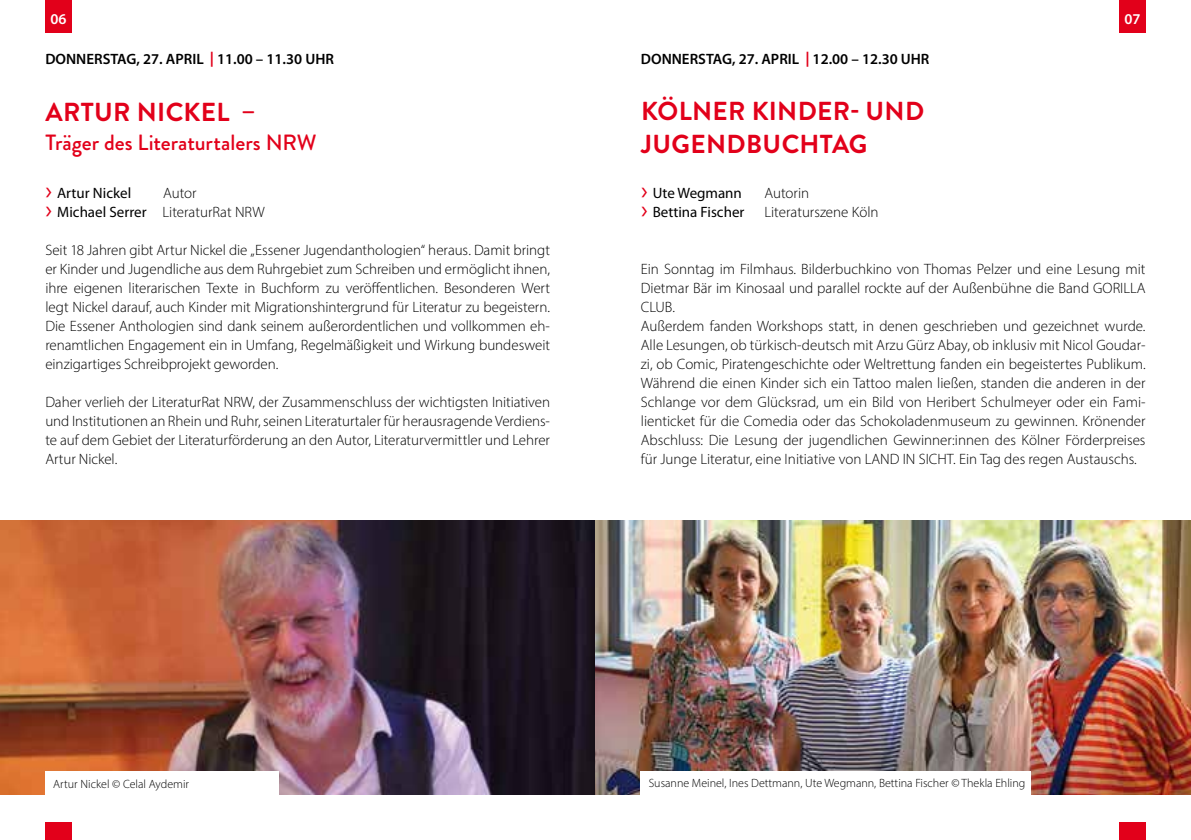
<style>
.page{position:relative;width:1191px;height:840px;background:#fff}
.page>*{position:absolute;margin:0;border:0;box-sizing:border-box;transform-origin:0 0}
.t1{font:700 26px/32px "Brandon Grotesque";letter-spacing:.01em;color:#e2001a}
.t2{font:500 22px "Brandon Grotesque";color:#e2001a}
.t3{font:300 15px/19px "Myriad Pro";color:#000}
.t4{font:600 15px "Myriad Pro";color:#000}
.t5{font:15px "Myriad Pro";color:#000}
.t6{font:600 15px "Myriad Pro";color:#fff}
.t7{font:300 12px "Myriad Pro";color:#000}
.s1{font-weight:700;color:#e2001a}
.s2{font-size:26px;color:#e2001a}
.s3{font-weight:400;font-size:26px;color:#e2001a}
.s4{font-weight:400}
</style>
<div class="page">
<img style="left:0;top:520px;width:1191px;height:274px">
<div style="left:45px;top:0;width:26px;height:32px;background:#e2001a"></div>
<div style="left:45px;top:822px;width:26px;height:17px;background:#e2001a"></div>
<div style="left:1119px;top:822px;width:26px;height:17px;background:#e2001a"></div>
<div style="left:1119px;top:0;width:26px;height:32px;background:#e2001a"></div>
<div style="left:45px;top:770px;width:234px;height:25px;background:#fff"></div>
<div style="left:641px;top:770px;width:390px;height:24px;background:#fff"></div>
<p class="t6" style="left:50px;top:9px;width:18px">06</p>
<p class="t6" style="left:1124px;top:9px;width:18px">07</p>
<p class="t4" style="left:45px;top:50px;width:290px">DONNERSTAG, 27. APRIL <span class="s1">|</span> 11.00 – 11.30 UHR</p>
<h1 class="t1" style="left:46px;top:97px;width:211px">ARTUR NICKEL –</h1>
<h2 class="t2" style="left:45px;top:127px;width:273px">Träger des Literaturtalers NRW</h2>
<p class="t5" style="left:46px;top:183px;width:87px"><span class="s2">›</span> Artur Nickel</p>
<p class="t3" style="left:46px;top:183px;width:221px;text-indent:117px">Autor<br><span class="s3">›</span> <span class="s4">Michael Serrer</span> LiteraturRat NRW</p>
<p class="t3" style="left:45px;top:240px;width:506px;text-align:justify">Seit 18 Jahren gibt Artur Nickel die „Essener Jugendanthologien“ heraus. Damit bringt er Kinder und Jugendliche aus dem Ruhrgebiet zum Schreiben und ermöglicht ihnen, ihre eigenen literarischen Texte in Buchform zu veröffentlichen. Besonderen Wert legt Nickel darauf, auch Kinder mit Migrationshintergrund für Literatur zu begeistern.<br>Die Essener Anthologien sind dank seinem außerordentlichen und vollkommen eh&shy;renamtlichen Engagement ein in Umfang, Regelmäßigkeit und Wirkung bundesweit einzigartiges Schreibprojekt geworden.</p>
<p class="t3" style="left:45px;top:392px;width:506px;text-align:justify">Daher verlieh der LiteraturRat NRW, der Zusammenschluss der wichtigsten Initiativen und Institutionen an Rhein und Ruhr, seinen Literaturtaler für herausragende Verdiens&shy;te auf dem Gebiet der Literaturförderung an den Autor, Literaturvermittler und Lehrer Artur Nickel.</p>
<p class="t4" style="left:641px;top:50px;width:290px">DONNERSTAG, 27. APRIL <span class="s1">|</span> 12.00 – 12.30 UHR</p>
<h1 class="t1" style="left:641px;top:96px;width:285px">KÖLNER KINDER- UND<br>JUGENDBUCHTAG</h1>
<p class="t5" style="left:641px;top:183px;width:102px"><span class="s2">›</span> Ute Wegmann</p>
<p class="t3" style="left:764px;top:183px;width:46px">Autorin</p>
<p class="t5" style="left:641px;top:202px;width:105px"><span class="s2">›</span> Bettina Fischer</p>
<p class="t3" style="left:764px;top:202px;width:116px">Literaturszene Köln</p>
<p class="t3" style="left:641px;top:259px;width:506px">Ein Sonntag im Filmhaus. Bilderbuchkino von Thomas Pelzer und eine Lesung mit Dietmar Bär im Kinosaal und parallel rockte auf der Außenbühne die Band GORILLA CLUB.<br>Außerdem fanden Workshops statt, in denen geschrieben und gezeichnet wurde.<br>Alle Lesungen, ob türkisch-deutsch mit Arzu Gürz Abay, ob inklusiv mit Nicol Goudar&shy;zi, ob Comic, Piratengeschichte oder Weltrettung fanden ein begeistertes Publikum.<br>Während die einen Kinder sich ein Tattoo malen ließen, standen die anderen in der Schlange vor dem Glücksrad, um ein Bild von Heribert Schulmeyer oder ein Fami&shy;lienticket für die Comedia oder das Schokoladenmuseum zu gewinnen. Krönender Abschluss: Die Lesung der jugendlichen Gewinner:innen des Kölner Förderpreises für Junge Literatur, eine Initiative von LAND IN SICHT. Ein Tag des regen Austauschs.</p>
<p class="t7" style="left:53px;top:776px;width:137px">Artur Nickel © Celal Aydemir</p>
<p class="t7" style="left:649px;top:775px;width:378px">Susanne Meinel, Ines Dettmann, Ute Wegmann, Bettina Fischer © Thekla Ehling</p>
</div>
